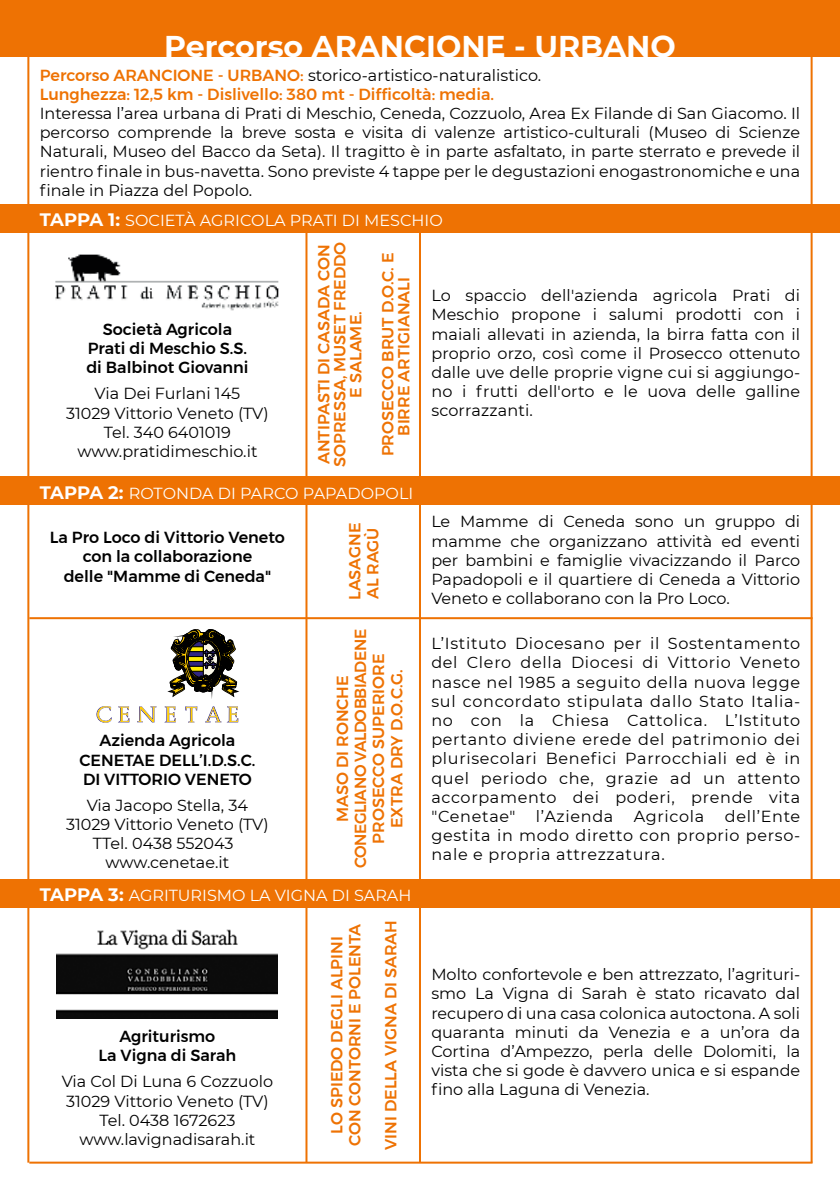
<style>
.page{position:relative;width:840px;height:1191px;background:#fff}
.page>*{position:absolute;margin:0;border:0;box-sizing:border-box;transform-origin:0 0}
.t1{font:700 30px "Montserrat";color:#fff}
.t2{font:16px/19.2px "Montserrat";color:#000;text-align:justify}
.t3{font:500 16px/18px "Montserrat";color:#ee7203;text-align:center}
.t4{font:500 16px/19.2px "Montserrat";color:#000;text-align:center}
.t5{font:16px "Montserrat";color:#fff}
.t6{font:16px "Montserrat";letter-spacing:.045em;color:#000}
.s1{font-weight:400;color:#000}
.s2{font-weight:700;font-size:18px}
</style>
<div class="page">
<img style="left:56px;top:907px;width:221px;height:111px">
<hr style="left:27px;top:0;width:2px;height:1162px;background:#ee7203">
<hr style="left:810px;top:0;width:2px;height:1162px;background:#ee7203">
<hr style="left:419px;top:222px;width:2px;height:940px;background:#ee7203">
<hr style="left:305px;top:222px;width:2px;height:940px;background:#ee7203">
<div style="left:0;top:0;width:839px;height:57px;background:#ee7203"></div>
<div style="left:0;top:204px;width:839px;height:28px;background:#ee7203"></div>
<div style="left:0;top:879px;width:839px;height:28px;background:#ee7203"></div>
<div style="left:0;top:476px;width:839px;height:29px;background:#ee7203"></div>
<hr style="left:29px;top:1161px;width:783px;height:2px;background:#ee7203">
<hr style="left:29px;top:617px;width:783px;height:2px;background:#ee7203">
<img style="left:55px;top:254px;width:224px;height:57px">
<svg style="left:118px;top:706px;width:11px;height:16px"></svg>
<svg style="left:96px;top:706px;width:16px;height:17px"></svg>
<svg style="left:137px;top:706px;width:19px;height:16px"></svg>
<svg style="left:164px;top:706px;width:12px;height:16px"></svg>
<svg style="left:185px;top:706px;width:12px;height:16px"></svg>
<svg style="left:205px;top:706px;width:33px;height:16px"></svg>
<svg style="left:168px;top:629px;width:70px;height:70px"></svg>
<h1 class="t1" style="left:164px;top:24px;width:512px">Percorso ARANCIONE - URBANO</h1>
<p class="t3" style="left:40px;top:65px;width:503px;line-height:19.2px;text-align:left">Percorso ARANCIONE - URBANO: <span class="s1">storico-artistico-naturalistico.<br></span>Lunghezza: 12,5 km - Dislivello: 380 mt - Difficoltà: media.</p>
<p class="t2" style="left:40px;top:103px;width:761px">Interessa l’area urbana di Prati di Meschio, Ceneda, Cozzuolo, Area Ex Filande di San Giacomo. Il percorso comprende la breve sosta e visita di valenze artistico-culturali (Museo di Scienze Naturali, Museo del Bacco da Seta). Il tragitto è in parte asfaltato, in parte sterrato e prevede il rientro finale in bus-navetta. Sono previste 4 tappe per le degustazioni enogastronomiche e una finale in Piazza del Popolo.</p>
<p class="t5" style="left:40px;top:210px;width:404px"><span class="s2">TAPPA 1:</span> SOCIETÀ AGRICOLA PRATI DI MESCHIO</p>
<p class="t4" style="left:86px;top:320px;width:164px">Società Agricola<br>Prati di Meschio S.S. di Balbinot Giovanni</p>
<p class="t2" style="left:66px;top:383px;width:204px;text-align:center">Via Dei Furlani 145<br>31029 Vittorio Veneto (TV)<br>Tel. 340 6401019 www.pratidimeschio.it</p>
<p class="t3" style="left:315px;top:467px;width:227px;line-height:16px;rotate:-90deg">ANTIPASTI DI CASADA CON<br>SOPRESSA, MUSET FREDDO<br>E SALAME.</p>
<p class="t3" style="left:379px;top:456px;width:205px;line-height:16px;rotate:-90deg">PROSECCO BRUT D.O.C. E<br>BIRRE ARTIGIANALI</p>
<p class="t5" style="left:40px;top:482px;width:375px"><span class="s2">TAPPA 2:</span> ROTONDA DI PARCO PAPADOPOLI</p>
<p class="t4" style="left:50px;top:528px;width:236px">La Pro Loco di Vittorio Veneto con la collaborazione<br>delle "Mamme di Ceneda"</p>
<p class="t3" style="left:345px;top:600px;width:79px;text-align:left;rotate:-90deg">LASAGNE<br>AL RAGÙ</p>
<p class="t4" style="left:79px;top:731px;width:177px">Azienda Agricola<br>CENETAE DELL’I.D.S.C.<br>DI VITTORIO VENETO</p>
<p class="t2" style="left:66px;top:795px;width:204px;text-align:center">Via Jacopo Stella, 34<br>31029 Vittorio Veneto (TV)<br>TTel. 0438 552043 www.cenetae.it</p>
<p class="t3" style="left:333px;top:868px;width:241px;rotate:-90deg">MASO DI RONCHE<br>CONEGLIANO VALDOBBIADENE<br>PROSECCO SUPERIORE<br>EXTRA DRY D.O.C.G.</p>
<p class="t5" style="left:40px;top:884px;width:373px"><span class="s2">TAPPA 3:</span> AGRITURISMO LA VIGNA DI SARAH</p>
<p class="t4" style="left:99px;top:1026px;width:139px">Agriturismo<br>La Vigna di Sarah</p>
<p class="t2" style="left:62px;top:1071px;width:213px;text-align:center">Via Col Di Luna 6 Cozzuolo<br>31029 Vittorio Veneto (TV)<br>Tel. 0438 1672623 www.lavignadisarah.it</p>
<p class="t3" style="left:327px;top:1146px;width:224px;rotate:-90deg">LO SPIEDO DEGLI ALPINI<br>CON CONTORNI E POLENTA</p>
<p class="t3" style="left:381px;top:1149px;width:231px;rotate:-90deg">VINI DELLA VIGNA DI SARAH</p>
<p class="t2" style="left:431px;top:285px;width:370px">Lo spaccio dell'azienda agricola Prati di Meschio propone i salumi prodotti con i maiali allevati in azienda, la birra fatta con il proprio orzo, così come il Prosecco ottenuto dalle uve delle proprie vigne cui si aggiungo&shy;no i frutti dell'orto e le uova delle galline scorrazzanti.</p>
<p class="t2" style="left:431px;top:511px;width:370px">Le Mamme di Ceneda sono un gruppo di mamme che organizzano attività ed eventi per bambini e famiglie vivacizzando il Parco Papadopoli e il quartiere di Ceneda a Vittorio Veneto e collaborano con la Pro Loco.</p>
<p class="t2" style="left:431px;top:633px;width:370px">L’Istituto Diocesano per il Sostentamento del Clero della Diocesi di Vittorio Veneto nasce nel 1985 a seguito della nuova legge sul concordato stipulata dallo Stato Italia&shy;no con la Chiesa Cattolica. L’Istituto pertanto diviene erede del patrimonio dei plurisecolari Benefici Parrocchiali ed è in quel periodo che, grazie ad un attento accorpamento dei poderi, prende vita "Cenetae"</p>
<p class="t2" style="left:431px;top:806px;width:370px;text-indent:293px">dell’Ente gestita in modo diretto con proprio perso&shy;nale e propria attrezzatura.</p>
<p class="t6" style="left:535px;top:805px;width:79px">l’Azienda</p>
<p class="t6" style="left:633px;top:805px;width:72px">Agricola</p>
<p class="t2" style="left:431px;top:964px;width:370px">Molto confortevole e ben attrezzato, l’agrituri&shy;smo La Vigna di Sarah è stato ricavato dal recupero di una casa colonica autoctona. A soli quaranta minuti da Venezia e a un’ora da Cortina d’Ampezzo, perla delle Dolomiti, la vista che si gode è davvero unica e si espande fino alla Laguna di Venezia.</p>
</div>
